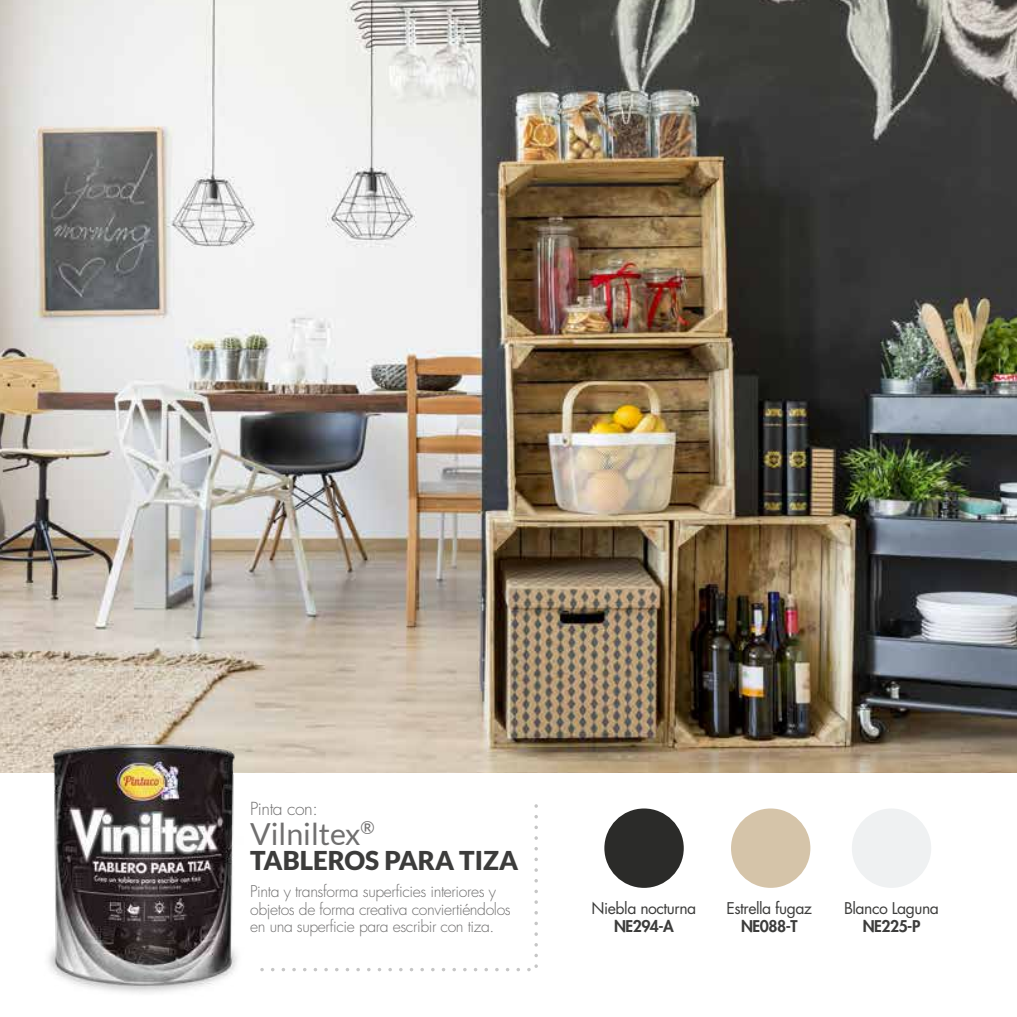
<style>
.page{position:relative;width:1017px;height:1017px;background:#fff}
.page>*{position:absolute;margin:0;border:0;box-sizing:border-box;transform-origin:0 0}
.t1{font:30.45px "Lato";color:#706f6f}
.t2{font:900 25.9px "Lato";color:#3c3c3b}
.t3{font:300 17.5px "Futura";letter-spacing:-.025em;color:#706f6f}
.t4{font:300 15.75px/17.5px "Futura";letter-spacing:-.025em;color:#706f6f}
.t5{font:15.75px "Futura";letter-spacing:-.03em;color:#3c3c3b}
.t6{font:800 15.75px "Futura";letter-spacing:-.03em;color:#3c3c3b}
</style>
<div class="page">
<img style="left:0;top:0;width:1017px;height:772px">
<div style="left:604px;top:808px;width:80px;height:80px;background:#2b2b29;border-radius:50%"></div>
<div style="left:731px;top:808px;width:79px;height:80px;background:#d5c4a9;border-radius:50%"></div>
<div style="left:852px;top:808px;width:79px;height:80px;background:#eff1f2;border-radius:50%"></div>
<img style="left:23px;top:735px;width:243px;height:258px">
<svg style="left:249px;top:802px;width:289px;height:171px"></svg>
<p class="t3" style="left:250px;top:798px;width:69px">Pinta con:</p>
<h2 class="t2" style="left:250px;top:846px;width:270px">TABLEROS PARA TIZA</h2>
<h1 class="t1" style="left:250px;top:817px;width:126px">Vilniltex<sup>®</sup></h1>
<p class="t4" style="left:250px;top:883px;width:262px">Pinta y transforma superficies interiores y objetos de forma creativa conviertiéndolos en una superficie para escribir con tiza.</p>
<p class="t5" style="left:592px;top:899px;width:106px">Niebla nocturna</p>
<p class="t6" style="left:614px;top:916px;width:61px">NE294-A</p>
<p class="t5" style="left:726px;top:899px;width:87px">Estrella fugaz</p>
<p class="t6" style="left:741px;top:916px;width:58px">NE088-T</p>
<p class="t5" style="left:844px;top:899px;width:97px">Blanco Laguna</p>
<p class="t6" style="left:863px;top:916px;width:59px">NE225-P</p>
</div>
